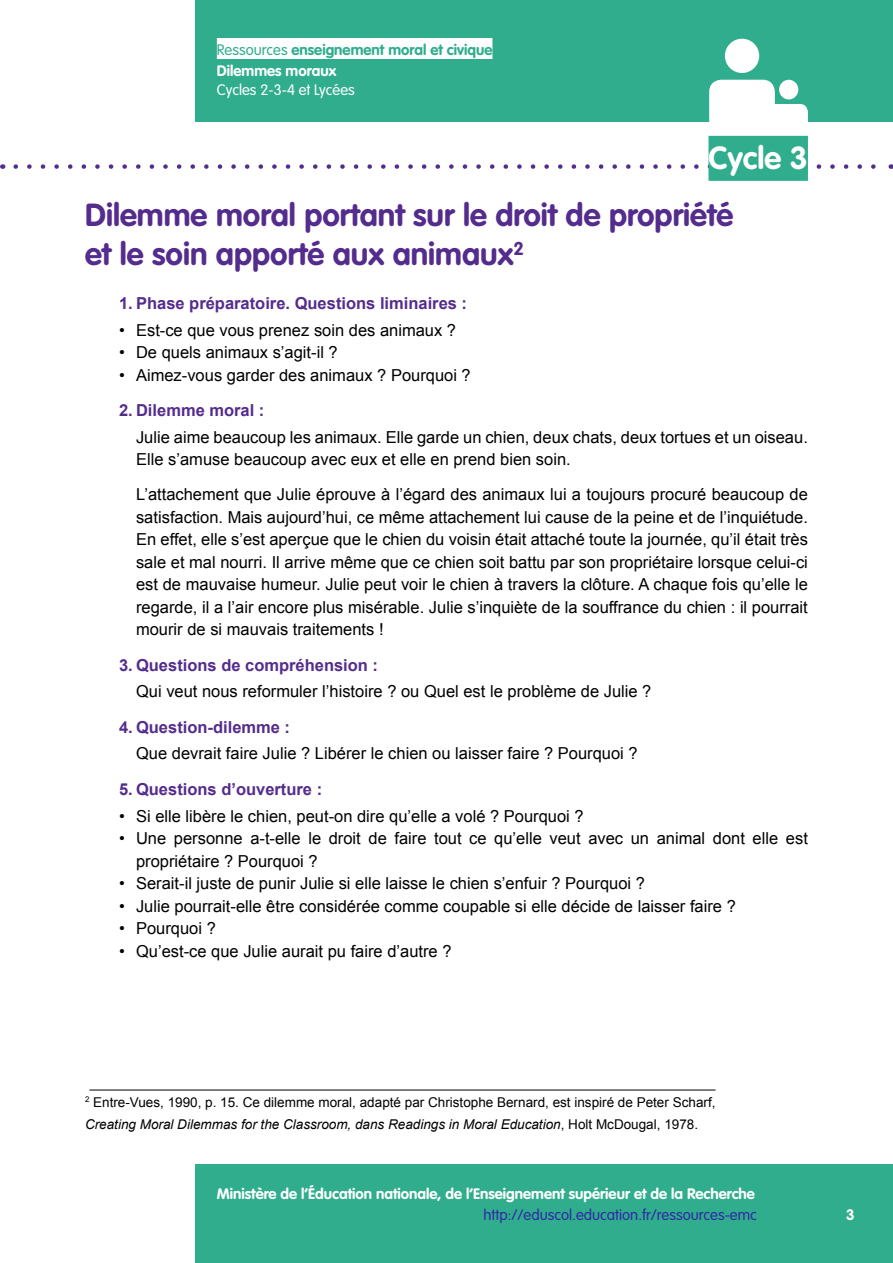
<style>
.page{position:relative;width:893px;height:1263px;background:#fff}
.page>*{position:absolute;margin:0;border:0;box-sizing:border-box;transform-origin:0 0}
.t1{font:700 31.5px "VAG Rounded Std";color:#542c8d}
.Titre_1{font:700 31.5px "VAG Rounded Std";color:#fff}
.t2{font:16.5px/22.5px "Arial";color:#000}
.t3{font:700 16.5px "Arial";color:#542c8d}
.Pied_de_page{font:700 15px "VAG Rounded Std";color:#fff}
.t4{font:700 15px/21px "VAG Rounded Std";color:#2fad8d}
.t5{font:300 15px "VAG Rounded Std";color:#3229a7}
.t6{font:300 15px "VAG Rounded Std";color:#fff}
.t7{font:13.5px "Arial";color:#000}
.t8{font:italic 13.5px "Arial";color:#000}
.s1{font-weight:300}
.s2{color:#fff}
.s3{font-style:normal}
</style>
<div class="page">
<div style="left:196px;top:0;width:697px;height:122px;background:#2fad8d"></div>
<div style="left:779px;top:80px;width:19px;height:19px;background:#fff;border-radius:50%"></div>
<div style="left:709px;top:80px;width:66px;height:86px;background:#fff;border-radius:12px"></div>
<div style="left:758px;top:104px;width:50px;height:62px;background:#fff;border-radius:8px"></div>
<div style="left:725px;top:39px;width:34px;height:34px;background:#fff;border-radius:50%"></div>
<div style="left:217px;top:38px;width:275px;height:21px;background:#fff"></div>
<div style="left:196px;top:1164px;width:697px;height:99px;background:#2fad8d"></div>
<svg style="left:16px;top:164px;width:860px;height:5px"></svg>
<div style="left:708px;top:136px;width:100px;height:45px;background:#2fad8d"></div>
<hr style="left:89px;top:1089px;width:626px;height:1px;background:#000">
<p class="t4" style="left:217px;top:39px;width:277px"><span class="s1">Ressources</span> enseignement moral et civique<br><span class="s2">Dilemmes moraux</span></p>
<p class="t6" style="left:217px;top:81px;width:139px">Cycles 2-3-4 et Lycées</p>
<h1 class="Titre_1" style="left:708px;top:139px;width:101px">Cycle 3</h1>
<p class="t1" style="left:85px;top:196px;width:650px">Dilemme moral portant sur le droit de propriété</p>
<p class="t1" style="left:85px;top:236px;width:440px">et le soin apporté aux animaux<sup>2</sup></p>
<p class="t3" style="left:119px;top:292px;width:350px">1. Phase préparatoire. Questions liminaires :</p>
<p class="t2" style="left:119px;top:319px;width:339px">• Est-ce que vous prenez soin des animaux ?</p>
<p class="t2" style="left:119px;top:341px;width:220px">• De quels animaux s’agit-il ?</p>
<p class="t2" style="left:119px;top:364px;width:353px">• Aimez-vous garder des animaux ? Pourquoi ?</p>
<p class="t3" style="left:119px;top:399px;width:147px">2. Dilemme moral :</p>
<p class="t2" style="left:136px;top:426px;width:673px">Julie aime beaucoup les animaux. Elle garde un chien, deux chats, deux tortues et un oiseau.<br>Elle s’amuse beaucoup avec eux et elle en prend bien soin.</p>
<p class="t2" style="left:136px;top:484px;width:673px;text-align:justify">L’attachement que Julie éprouve à l’égard des animaux lui a toujours procuré beaucoup de satisfaction. Mais aujourd’hui, ce même attachement lui cause de la peine et de l’inquiétude.<br>En effet, elle s’est aperçue que le chien du voisin était attaché toute la journée, qu’il était très sale et mal nourri. Il arrive même que ce chien soit battu par son propriétaire lorsque celui-ci est de mauvaise humeur. Julie peut voir le chien à travers la clôture. A chaque fois qu’elle le regarde, il a l’air encore plus misérable. Julie s’inquiète de la souffrance du chien : il pourrait mourir de si mauvais traitements !</p>
<p class="t3" style="left:119px;top:654px;width:261px">3. Questions de compréhension :</p>
<p class="t2" style="left:136px;top:681px;width:517px">Qui veut nous reformuler l’histoire ? ou Quel est le problème de Julie ?</p>
<p class="t3" style="left:119px;top:716px;width:173px">4. Question-dilemme :</p>
<p class="t2" style="left:136px;top:743px;width:503px">Que devrait faire Julie ? Libérer le chien ou laisser faire ? Pourquoi ?</p>
<p class="t3" style="left:119px;top:778px;width:205px">5. Questions d’ouverture :</p>
<p class="t2" style="left:119px;top:805px;width:466px">• Si elle libère le chien, peut-on dire qu’elle a volé ? Pourquoi ?</p>
<p class="t2" style="left:136px;top:827px;width:673px;text-indent:-17px">• Une personne a-t-elle le droit de faire tout ce qu’elle veut avec un animal dont elle est propriétaire ? Pourquoi ?</p>
<p class="t2" style="left:119px;top:872px;width:527px">• Serait-il juste de punir Julie si elle laisse le chien s’enfuir ? Pourquoi ?</p>
<p class="t2" style="left:119px;top:895px;width:618px">• Julie pourrait-elle être considérée comme coupable si elle décide de laisser faire ?</p>
<p class="t2" style="left:119px;top:917px;width:98px">• Pourquoi ?</p>
<p class="t2" style="left:119px;top:940px;width:334px">• Qu’est-ce que Julie aurait pu faire d’autre ?</p>
<p class="t7" style="left:85px;top:1093px;width:632px"><sup>2</sup> Entre-Vues, 1990, p. 15. Ce dilemme moral, adapté par Christophe Bernard, est inspiré de Peter Scharf,</p>
<p class="t8" style="left:85px;top:1115px;width:615px">Creating Moral Dilemmas for the Classroom, dans Readings in Moral Education<span class="s3">, Holt McDougal, 1978.</span></p>
<p class="Pied_de_page" style="left:217px;top:1185px;width:540px">Ministère de l’Éducation nationale, de l’Enseignement supérieur et de la Recherche</p>
<p class="t5" style="left:483px;top:1206px;width:275px">http://eduscol.education.fr/ressources-emc</p>
<p class="Pied_de_page" style="left:846px;top:1206px;width:10px">3</p>
</div>
